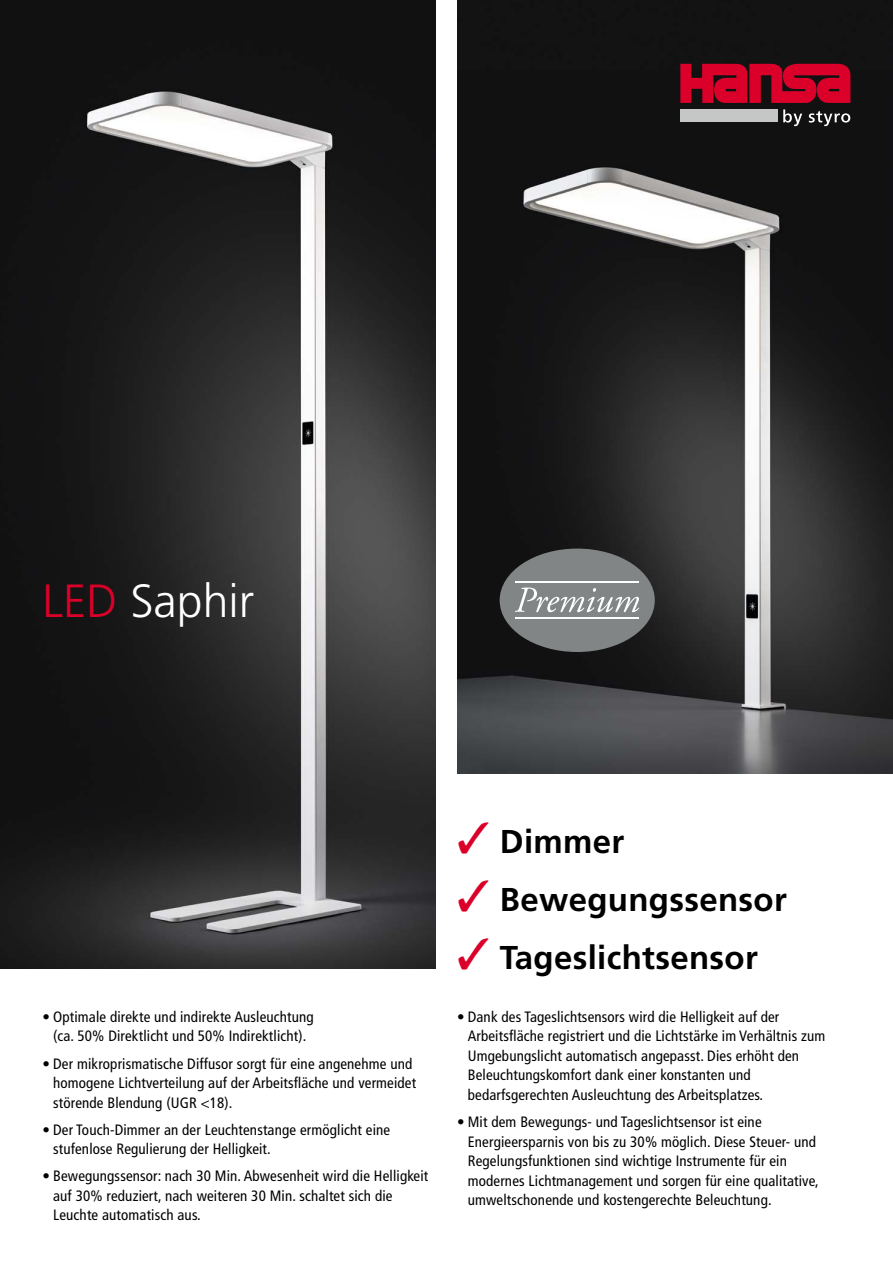
<style>
.page{position:relative;width:893px;height:1263px;background:#fff}
.page>*{position:absolute;margin:0;border:0;box-sizing:border-box;transform-origin:0 0}
.t1{font:300 46.5px "Frutiger";color:#fff}
.t2{font:700 33px "Frutiger";letter-spacing:.01em;color:#000}
.t3{font:condensed 15px/19.5px "Frutiger";letter-spacing:.01em;color:#000}
.s1{color:#db0029}
</style>
<div class="page">
<img style="left:0;top:0;width:436px;height:969px">
<img style="left:457px;top:0;width:436px;height:774px">
<div style="left:500px;top:549px;width:155px;height:103px;background:#818586;border-radius:50%"></div>
<svg style="left:515px;top:587px;width:124px;height:25px"></svg>
<hr style="left:515px;top:617px;width:124px;height:2px;background:#fff">
<hr style="left:515px;top:581px;width:124px;height:1px;background:#fff">
<svg style="left:680px;top:64px;width:170px;height:62px;background:#922438"></svg>
<h1 class="t1" style="left:43px;top:574px;width:213px"><span class="s1">LED</span> Saphir</h1>
<p class="t3" style="left:43px;top:1007px;width:273px;text-align:center">• Optimale direkte und indirekte Ausleuchtung (ca. 50% Direktlicht und 50% Indirektlicht).</p>
<p class="t3" style="left:53px;top:1054px;width:365px;text-indent:-11px">• Der mikroprismatische Diffusor sorgt für eine angenehme und homogene Lichtverteilung auf der Arbeitsfläche und vermeidet störende Blendung (UGR &lt;18).</p>
<p class="t3" style="left:53px;top:1120px;width:338px;text-indent:-11px">• Der Touch-Dimmer an der Leuchtenstange ermöglicht eine stufenlose Regulierung der Helligkeit.</p>
<p class="t3" style="left:53px;top:1166px;width:377px;text-indent:-11px">• Bewegungssensor: nach 30 Min. Abwesenheit wird die Helligkeit auf 30% reduziert, nach weiteren 30 Min. schaltet sich die<br>Leuchte automatisch aus.</p>
<h2 class="t2" style="left:457px;top:822px;width:169px"><span class="s1">✓</span> Dimmer</h2>
<h2 class="t2" style="left:457px;top:880px;width:331px"><span class="s1">✓</span> Bewegungssensor</h2>
<h2 class="t2" style="left:457px;top:938px;width:302px"><span class="s1">✓</span> Tageslichtsensor</h2>
<p class="t3" style="left:468px;top:1007px;width:359px;text-indent:-11px">• Dank des Tageslichtsensors wird die Helligkeit auf der Arbeitsfläche registriert und die Lichtstärke im Verhältnis zum Umgebungslicht automatisch angepasst. Dies erhöht den Beleuchtungskomfort dank einer konstanten und bedarfsgerechten Ausleuchtung des Arbeitsplatzes.</p>
<p class="t3" style="left:468px;top:1112px;width:352px;text-indent:-11px">• Mit dem Bewegungs- und Tageslichtsensor ist eine Energieersparnis von bis zu 30% möglich. Diese Steuer- und Regelungsfunktionen sind wichtige Instrumente für ein modernes Lichtmanagement und sorgen für eine qualitative, umweltschonende und kostengerechte Beleuchtung.</p>
</div>
